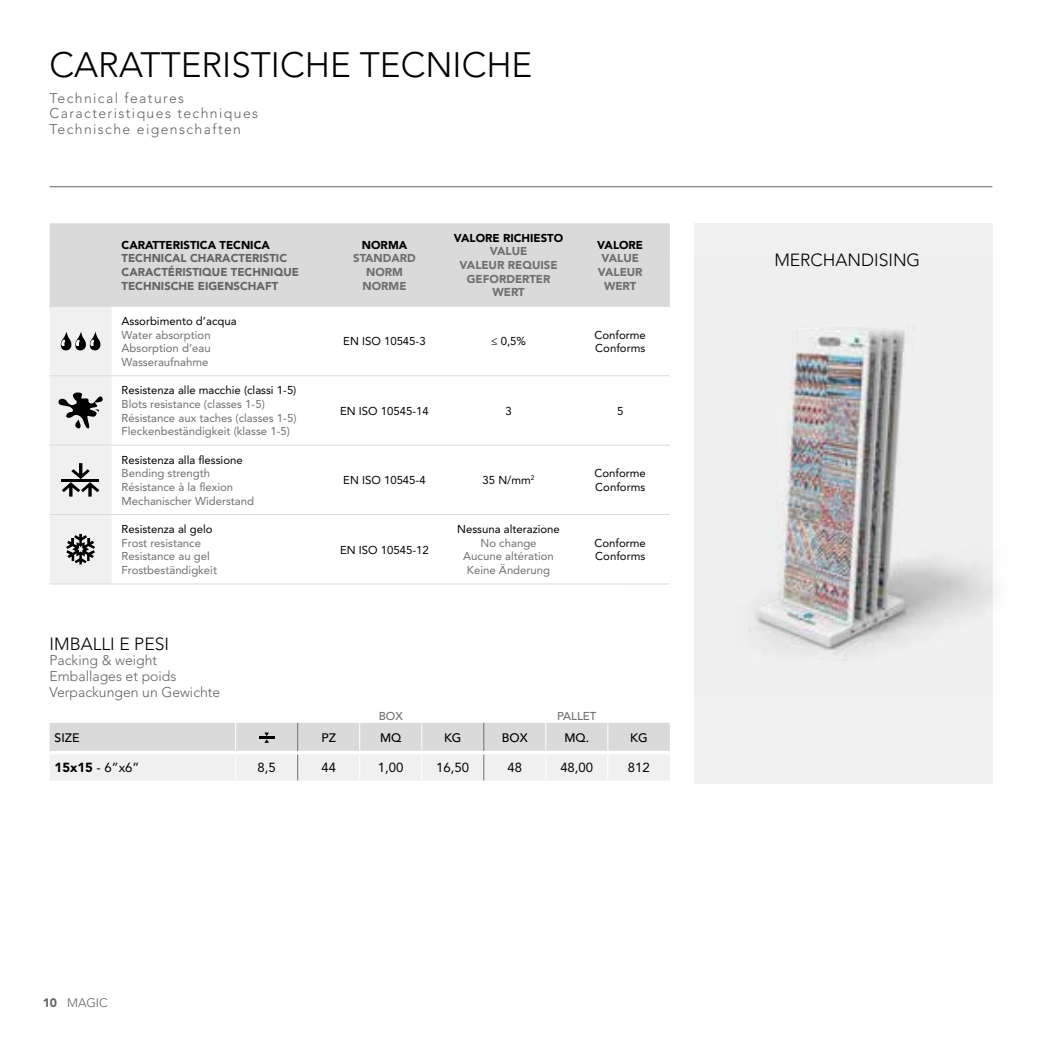
<style>
.page{position:relative;width:1042px;height:1042px;background:#fff}
.page>*{position:absolute;margin:0;border:0;box-sizing:border-box;transform-origin:0 0}
.t1{font:300 35px "Avenir LT Std";color:#000}
.t2{font:300 17.5px "Avenir LT Std";color:#000}
.t3{font:300 14px/15.9px "Avenir LT Std";letter-spacing:.1em;color:#646363}
.t4{font:300 14px/15.8px "Avenir LT Std";color:#646363}
.t5{font:13.12px "Avenir LT Std";color:#000}
.t6{font:500 12.25px "Avenir LT Std";color:#000}
.t7{font:300 12.25px "Avenir LT Std";color:#646363}
.t8{font:11.38px/13.7px "Avenir LT Std";color:#706f6f}
.t9{font:11.38px/13.7px "Avenir LT Std";color:#000}
.t10{font:900 11.38px/13.7px "Avenir LT Std";color:#646363}
.t11{font:900 11.38px/13.7px "Avenir LT Std";color:#706f6f;text-align:center}
.t12{font:900 11.38px "Avenir LT Std";color:#000}
.t13{font:500 11.38px "Avenir LT Std";color:#706f6f}
.s1{font-weight:900}
</style>
<div class="page">
<div style="left:694px;top:223px;width:298px;height:561px;background:#f0f0f0"></div>
<img style="left:749px;top:254px;width:245px;height:441px">
<hr style="left:50px;top:186px;width:942px;height:1px;background:#646363">
<img style="left:758px;top:327px;width:148px;height:320px">
<div style="left:50px;top:223px;width:620px;height:83px;background:#dadada"></div>
<hr style="left:112px;top:306px;width:210px;height:1px;background:#dadada">
<hr style="left:322px;top:306px;width:124px;height:1px;background:#dadada">
<hr style="left:446px;top:306px;width:124px;height:1px;background:#dadada">
<hr style="left:570px;top:306px;width:100px;height:1px;background:#dadada">
<hr style="left:50px;top:584px;width:62px;height:1px;background:#dadada">
<hr style="left:112px;top:375px;width:210px;height:1px;background:#dadada">
<hr style="left:322px;top:375px;width:124px;height:1px;background:#dadada">
<hr style="left:446px;top:375px;width:124px;height:1px;background:#dadada">
<hr style="left:570px;top:375px;width:100px;height:1px;background:#dadada">
<hr style="left:112px;top:445px;width:210px;height:1px;background:#dadada">
<hr style="left:322px;top:445px;width:124px;height:1px;background:#dadada">
<hr style="left:446px;top:445px;width:124px;height:1px;background:#dadada">
<hr style="left:570px;top:445px;width:100px;height:1px;background:#dadada">
<hr style="left:112px;top:514px;width:210px;height:1px;background:#dadada">
<hr style="left:322px;top:514px;width:124px;height:1px;background:#dadada">
<hr style="left:446px;top:514px;width:124px;height:1px;background:#dadada">
<hr style="left:570px;top:514px;width:100px;height:1px;background:#dadada">
<hr style="left:112px;top:584px;width:210px;height:1px;background:#dadada">
<hr style="left:322px;top:584px;width:124px;height:1px;background:#dadada">
<hr style="left:446px;top:584px;width:124px;height:1px;background:#dadada">
<hr style="left:570px;top:584px;width:100px;height:1px;background:#dadada">
<svg style="left:50px;top:306px;width:62px;height:278px"></svg>
<svg style="left:50px;top:722px;width:620px;height:59px"></svg>
<hr style="left:259px;top:736px;width:15px;height:3px;background:#000">
<h1 class="t1" style="left:50px;top:44px;width:484px">CARATTERISTICHE TECNICHE</h1>
<p class="t3" style="left:50px;top:90px;width:210px">Technical features<br>Caracteristiques techniques<br>Technische eigenschaften</p>
<p class="t12" style="left:122px;top:238px;width:150px">CARATTERISTICA TECNICA</p>
<p class="t10" style="left:122px;top:251px;width:179px">TECHNICAL CHARACTERISTIC<br>CARACTÉRISTIQUE TECHNIQUE<br>TECHNISCHE EIGENSCHAFT</p>
<p class="t12" style="left:362px;top:238px;width:47px">NORMA</p>
<p class="t11" style="left:353px;top:251px;width:64px">STANDARD<br>NORM<br>NORME</p>
<p class="t12" style="left:454px;top:231px;width:111px">VALORE RICHIESTO</p>
<p class="t11" style="left:460px;top:245px;width:99px">VALUE<br>VALEUR REQUISE<br>GEFORDERTER<br>WERT</p>
<p class="t12" style="left:597px;top:238px;width:47px">VALORE</p>
<p class="t11" style="left:598px;top:251px;width:46px">VALUE<br>VALEUR<br>WERT</p>
<p class="t9" style="left:122px;top:314px;width:117px">Assorbimento d’acqua</p>
<p class="t8" style="left:122px;top:328px;width:91px;text-align:justify">Water absorption Absorption d’eau Wasseraufnahme</p>
<p class="t9" style="left:343px;top:335px;width:84px">EN ISO 10545-3</p>
<p class="t9" style="left:491px;top:335px;width:36px">≤ 0,5%</p>
<p class="t9" style="left:594px;top:328px;width:53px">Conforme<br>Conforms</p>
<p class="t9" style="left:122px;top:384px;width:176px">Resistenza alle macchie (classi 1-5)</p>
<p class="t8" style="left:122px;top:397px;width:176px">Blots resistance (classes 1-5)<br>Résistance aux taches (classes 1-5)<br>Fleckenbeständigkeit (klasse 1-5)</p>
<p class="t9" style="left:340px;top:404px;width:90px">EN ISO 10545-14</p>
<p class="t9" style="left:505px;top:404px;width:8px">3</p>
<p class="t9" style="left:617px;top:404px;width:8px">5</p>
<p class="t9" style="left:122px;top:453px;width:123px">Resistenza alla flessione</p>
<p class="t8" style="left:122px;top:467px;width:134px">Bending strength<br>Résistance à la flexion<br>Mechanischer Widerstand</p>
<p class="t9" style="left:343px;top:473px;width:84px">EN ISO 10545-4</p>
<p class="t9" style="left:482px;top:473px;width:53px">35 N/mm<sup>2</sup></p>
<p class="t9" style="left:594px;top:467px;width:53px">Conforme<br>Conforms</p>
<p class="t9" style="left:122px;top:522px;width:93px">Resistenza al gelo</p>
<p class="t8" style="left:122px;top:536px;width:97px">Frost resistance<br>Resistance au gel<br>Frostbeständigkeit</p>
<p class="t9" style="left:340px;top:543px;width:90px">EN ISO 10545-12</p>
<p class="t9" style="left:457px;top:522px;width:104px">Nessuna alterazione</p>
<p class="t8" style="left:463px;top:536px;width:92px;text-align:center">No change<br>Aucune altération<br>Keine Änderung</p>
<p class="t9" style="left:594px;top:536px;width:53px">Conforme<br>Conforms</p>
<h2 class="t2" style="left:50px;top:633px;width:121px">IMBALLI E PESI</h2>
<p class="t4" style="left:50px;top:653px;width:172px">Packing &amp; weight<br>Emballages et poids<br>Verpackungen un Gewichte</p>
<p class="t13" style="left:379px;top:710px;width:26px">BOX</p>
<p class="t13" style="left:557px;top:710px;width:41px">PALLET</p>
<p class="t6" style="left:55px;top:731px;width:26px">SIZE</p>
<p class="t6" style="left:321px;top:731px;width:16px">PZ</p>
<p class="t6" style="left:380px;top:731px;width:23px">MQ</p>
<p class="t6" style="left:444px;top:731px;width:19px">KG</p>
<p class="t6" style="left:502px;top:731px;width:27px">BOX</p>
<p class="t6" style="left:564px;top:731px;width:26px">MQ.</p>
<p class="t6" style="left:630px;top:731px;width:19px">KG</p>
<p class="t5" style="left:55px;top:760px;width:86px"><span class="s1">15x15</span> - 6”x6”</p>
<p class="t5" style="left:258px;top:760px;width:20px">8,5</p>
<p class="t5" style="left:321px;top:760px;width:16px">44</p>
<p class="t5" style="left:378px;top:760px;width:27px">1,00</p>
<p class="t5" style="left:436px;top:760px;width:34px">16,50</p>
<p class="t5" style="left:507px;top:760px;width:16px">48</p>
<p class="t5" style="left:560px;top:760px;width:34px">48,00</p>
<p class="t5" style="left:628px;top:760px;width:23px">812</p>
<p class="t7" style="left:43px;top:995px;width:67px"><span class="s1">10</span> MAGIC</p>
<h2 class="t2" style="left:774px;top:249px;width:147px">MERCHANDISING</h2>
</div>
